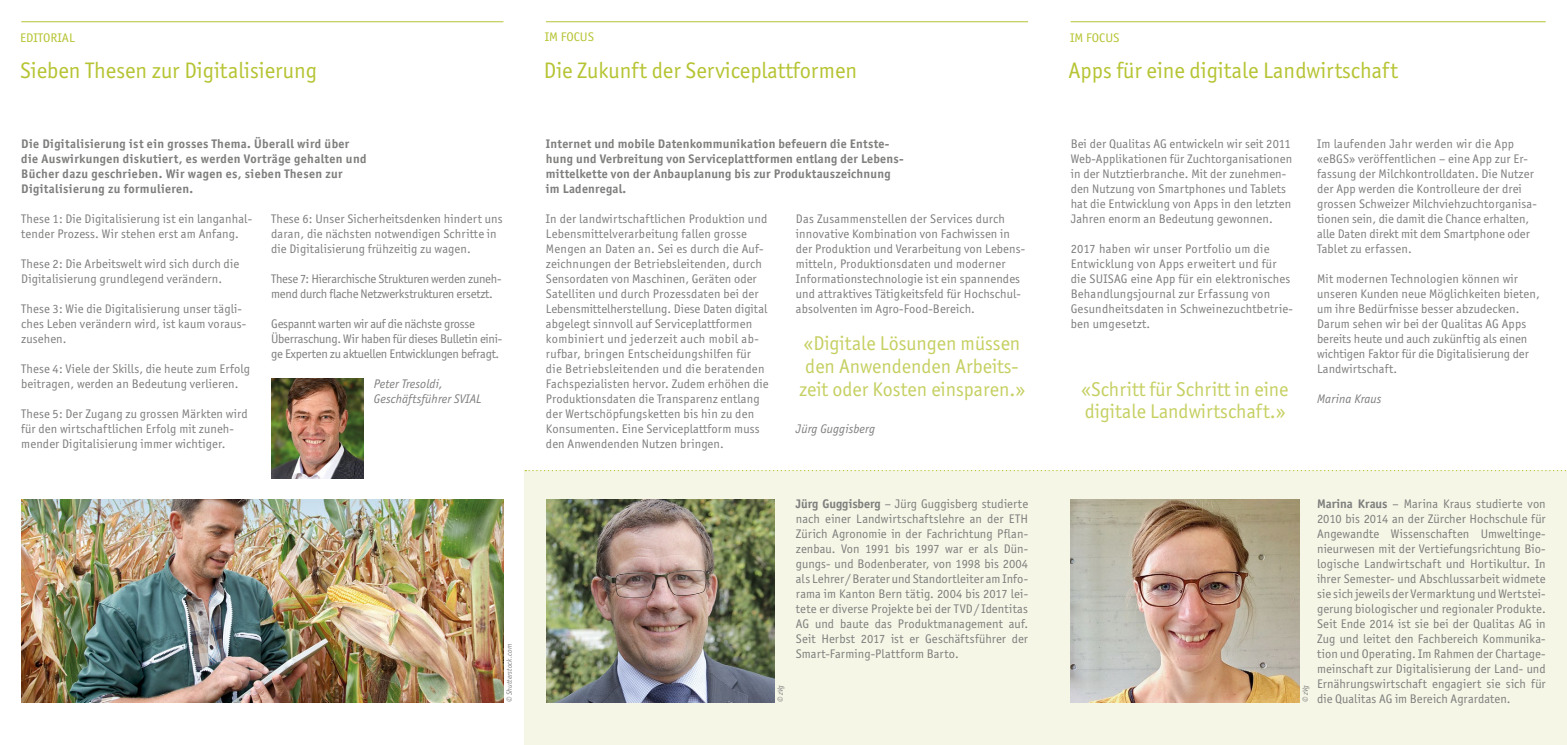
<style>
.page{position:relative;width:1567px;height:745px;background:#fff}
.page>*{position:absolute;margin:0;border:0;box-sizing:border-box;transform-origin:0 0}
.t1{font:22.5px "Officina Sans ITC Std";color:#b6c433}
.t2{font:20px/22.5px "Officina Sans ITC Std";color:#c6d062}
.t3{font:12.5px/15px "Officina Sans ITC Std";letter-spacing:.01em;color:#7e7e7d}
.t4{font:700 12.5px/15px "Officina Sans ITC Std";letter-spacing:.02em;color:#7e7e7d}
.t5{font:12.5px/15px "Officina Sans ITC Std";letter-spacing:-.02em;color:#7e7e7d}
.t6{font:italic 12.5px/15px "Officina Sans ITC Std";letter-spacing:.01em;color:#7e7e7d}
.t7{font:12.5px "Officina Sans ITC Std";color:#b6c433;scale:1.06 1}
.t8{font:italic 7.5px "Officina Sans ITC Std";letter-spacing:.01em;color:#7e7e7d}
.s1{font-weight:700}
</style>
<div class="page">
<hr style="left:546px;top:21px;width:482px;height:1px;background:#b6c433">
<div style="left:524px;top:470px;width:1042px;height:274px;background:#f5f6e6"></div>
<hr style="left:1070px;top:21px;width:475px;height:1px;background:#b6c433">
<svg style="left:525px;top:470px;width:1042px;height:1px"></svg>
<img style="left:1070px;top:499px;width:229px;height:203px">
<img style="left:546px;top:499px;width:228px;height:203px">
<img style="left:21px;top:499px;width:482px;height:203px">
<hr style="left:21px;top:21px;width:482px;height:1px;background:#b6c434">
<img style="left:271px;top:378px;width:92px;height:100px">
<p class="t7" style="left:20px;top:30px;width:53px">EDITORIAL</p>
<h1 class="t1" style="left:20px;top:58px;width:298px">Sieben Thesen zur Digitalisierung</h1>
<p class="t4" style="left:21px;top:136px;width:347px">Die Digitalisierung ist ein grosses Thema. Überall wird über die Auswirkungen diskutiert, es werden Vorträge gehalten und Bücher dazu geschrieben. Wir wagen es, sieben Thesen zur Digitalisierung zu formulieren.</p>
<p class="t3" style="left:271px;top:211px;width:233px">These 6: Unser Sicherheitsdenken hindert uns daran, die nächsten notwendigen Schritte in die Digitalisierung frühzeitig zu wagen.</p>
<p class="t5" style="left:271px;top:271px;width:232px">These 7: Hierarchische Strukturen werden zuneh&shy;mend durch flache Netzwerkstrukturen ersetzt.</p>
<p class="t5" style="left:271px;top:316px;width:232px">Gespannt warten wir auf die nächste grosse<br>Überraschung. Wir haben für dieses Bulletin eini&shy;ge Experten zu aktuellen Entwicklungen befragt.</p>
<p class="t6" style="left:374px;top:376px;width:109px">Peter Tresoldi,<br>Geschäftsführer SVIAL</p>
<p class="t3" style="left:21px;top:211px;width:232px">These 1: Die Digitalisierung ist ein langanhal&shy;tender Prozess. Wir stehen erst am Anfang.</p>
<p class="t3" style="left:21px;top:256px;width:219px">These 2: Die Arbeitswelt wird sich durch die<br>Digitalisierung grundlegend verändern.</p>
<p class="t3" style="left:21px;top:301px;width:226px">These 3: Wie die Digitalisierung unser tägli&shy;ches Leben verändern wird, ist kaum voraus&shy;zusehen.</p>
<p class="t3" style="left:21px;top:361px;width:230px">These 4: Viele der Skills, die heute zum Erfolg beitragen, werden an Bedeutung verlieren.</p>
<p class="t3" style="left:21px;top:406px;width:228px">These 5: Der Zugang zu grossen Märkten wird für den wirtschaftlichen Erfolg mit zuneh&shy;mender Digitalisierung immer wichtiger.</p>
<p class="t8" style="left:505px;top:702px;width:60px;rotate:-90deg">© Shutterstock.com</p>
<p class="t7" style="left:544px;top:29px;width:48px">IM FOCUS</p>
<h1 class="t1" style="left:544px;top:58px;width:315px">Die Zukunft der Serviceplattformen</h1>
<p class="t4" style="left:546px;top:136px;width:359px">Internet und mobile Datenkommunikation befeuern die Entste&shy;hung und Verbreitung von Serviceplattformen entlang der Lebens&shy;mittelkette von der Anbauplanung bis zur Produktauszeichnung im Ladenregal.</p>
<p class="t3" style="left:546px;top:211px;width:224px">In der landwirtschaftlichen Produktion und Lebensmittelverarbeitung fallen grosse Mengen an Daten an. Sei es durch die Auf&shy;zeichnungen der Betriebsleitenden, durch Sensordaten von Maschinen, Geräten oder Satelliten und durch Prozessdaten bei der Lebensmittelherstellung. Diese Daten digital abgelegt sinnvoll auf Serviceplattformen kombiniert und jederzeit auch mobil ab&shy;rufbar, bringen Entscheidungshilfen für die Betriebsleitenden und die beratenden Fachspezialisten hervor. Zudem erhöhen die Produktionsdaten die Transparenz entlang der Wertschöpfungsketten bis hin zu den Konsumenten. Eine Serviceplattform muss den Anwendenden Nutzen bringen.</p>
<p class="t3" style="left:795px;top:211px;width:231px">Das Zusammenstellen der Services durch innovative Kombination von Fachwissen in der Produktion und Verarbeitung von Lebens&shy;mitteln, Produktionsdaten und moderner Informationstechnologie ist ein spannendes und attraktives Tätigkeitsfeld für Hochschul&shy;absolventen im Agro-Food-Bereich.</p>
<h2 class="t2" style="left:799px;top:332px;width:227px;text-align:center">«Digitale Lösungen müssen den Anwendenden Arbeits&shy;zeit oder Kosten einsparen.»</h2>
<p class="t6" style="left:795px;top:421px;width:81px">Jürg Guggisberg</p>
<p class="t7" style="left:1070px;top:30px;width:48px">IM FOCUS</p>
<h1 class="t1" style="left:1068px;top:58px;width:331px">Apps für eine digitale Landwirtschaft</h1>
<p class="t3" style="left:1070px;top:136px;width:223px">Bei der Qualitas AG entwickeln wir seit 2011<br>Web-Applikationen für Zuchtorganisationen in der Nutztierbranche. Mit der zunehmen&shy;den Nutzung von Smartphones und Tablets hat die Entwicklung von Apps in den letzten Jahren enorm an Bedeutung gewonnen.</p>
<p class="t3" style="left:1070px;top:241px;width:224px">2017 haben wir unser Portfolio um die Entwicklung von Apps erweitert und für die SUISAG eine App für ein elektronisches Behandlungsjournal zur Erfassung von Gesundheitsdaten in Schweinezuchtbetrie&shy;ben umgesetzt.</p>
<h2 class="t2" style="left:1081px;top:377px;width:208px">«Schritt für Schritt in eine digitale Landwirtschaft.»</h2>
<p class="t3" style="left:1316px;top:136px;width:221px">Im laufenden Jahr werden wir die App «eBGS» veröffentlichen – eine App zur Er&shy;fassung der Milchkontrolldaten. Die Nutzer der App werden die Kontrolleure der drei grossen Schweizer Milchviehzuchtorganisa&shy;tionen sein, die damit die Chance erhalten, alle Daten direkt mit dem Smartphone oder Tablet zu erfassen.</p>
<p class="t3" style="left:1316px;top:271px;width:224px">Mit modernen Technologien können wir unseren Kunden neue Möglichkeiten bieten, um ihre Bedürfnisse besser abzudecken.<br>Darum sehen wir bei der Qualitas AG Apps bereits heute und auch zukünftig als einen wichtigen Faktor für die Digitalisierung der Landwirtschaft.</p>
<p class="t6" style="left:1316px;top:391px;width:66px">Marina Kraus</p>
<p class="t3" style="left:795px;top:496px;width:234px;text-align:justify"><span class="s1">Jürg Guggisberg</span> – Jürg Guggisberg studierte nach einer Landwirtschaftslehre an der ETH Zürich Agronomie in der Fachrichtung Pflan&shy;zenbau. Von 1991 bis 1997 war er als Dün&shy;gungs- und Bodenberater, von 1998 bis 2004 als Lehrer /Berater und Standortleiter am Info&shy;rama im Kanton Bern tätig. 2004 bis 2017 lei&shy;tete er diverse Projekte bei der TVD/ -Identitas AG und baute das Produktmanagement auf.<br>Seit Herbst 2017 ist er Geschäftsführer der Smart-Farming-Plattform Barto.</p>
<p class="t3" style="left:1316px;top:496px;width:230px;text-align:justify"><span class="s1">Marina Kraus</span> – Marina Kraus studierte von 2010 bis 2014 an der Zürcher Hochschule für Angewandte Wissenschaften Umweltinge&shy;nieurwesen mit der Vertiefungsrichtung Bio&shy;logische Landwirtschaft und Hortikultur. In ihrer Semester- und Abschlussarbeit widmete sie sich jeweils der Vermarktung und Wertstei&shy;gerung biologischer und regionaler Produkte.<br>Seit Ende 2014 ist sie bei der Qualitas AG in Zug und leitet den Fachbereich Kommunika&shy;tion und Operating. Im Rahmen der Chartage&shy;meinschaft zur Digitalisierung der Land- und Ernährungswirtschaft engagiert sie sich für die Qualitas AG im Bereich Agrardaten.</p>
<p class="t8" style="left:776px;top:702px;width:18px;rotate:-90deg">© zVg</p>
<p class="t8" style="left:1300px;top:702px;width:18px;rotate:-90deg">© zVg</p>
</div>
